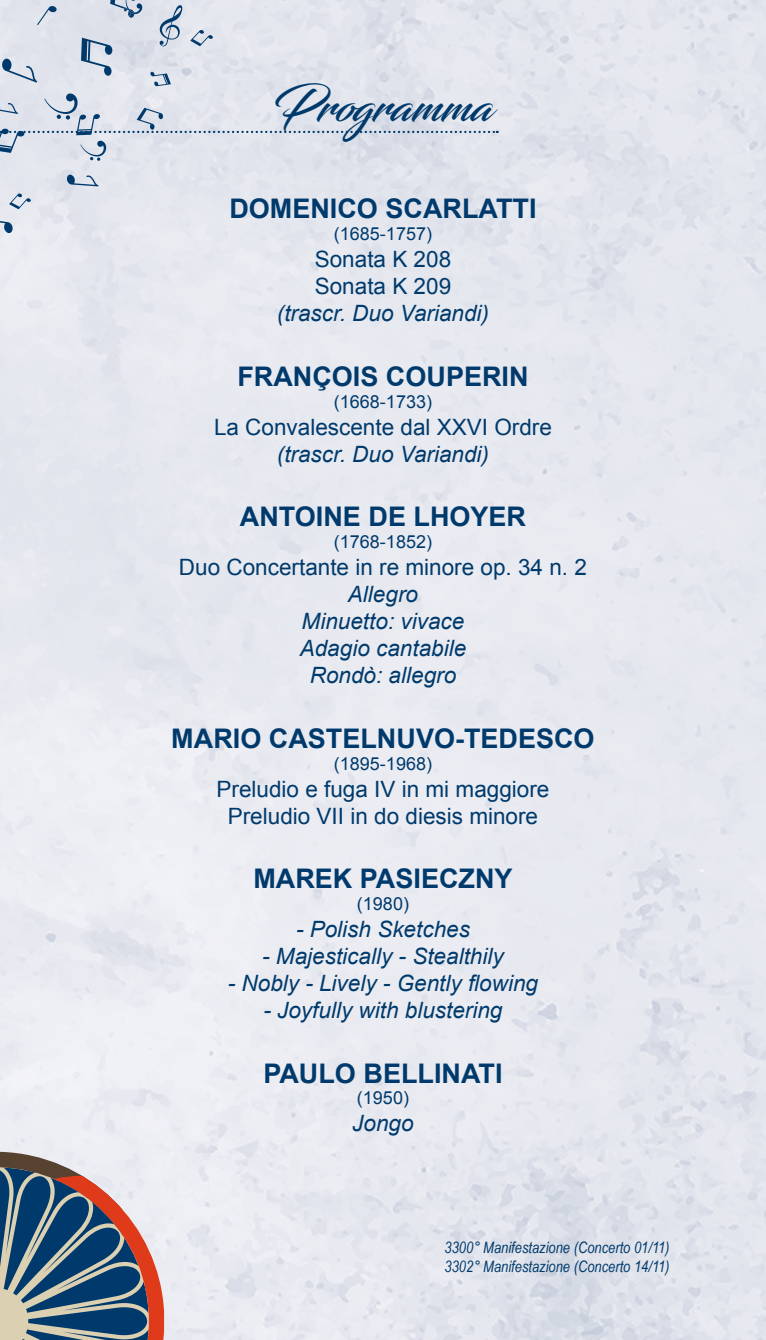
<style>
.page{position:relative;width:766px;height:1340px;background:#fff}
.page>*{position:absolute;margin:0;border:0;box-sizing:border-box;transform-origin:0 0}
.t1{font:45px "Blacksword";color:#003a6c}
.t2{font:700 27px "Arial";color:#003a6c}
.t3{font:italic 22.5px/27px "Arial";color:#003a6c;text-align:center}
.t4{font:22.5px/27px "Arial";color:#003a6c}
.t5{font:18px "Arial";color:#003a6c}
.t6{font:italic 15.75px/18.9px "Arial Narrow";color:#003a6c}
</style>
<div class="page">
<img style="left:0;top:0;width:765px;height:1339px">
<svg style="left:0;top:1151px;width:164px;height:188px"></svg>
<svg style="left:37px;top:6px;width:20px;height:19px"></svg>
<svg style="left:81px;top:38px;width:32px;height:38px"></svg>
<svg style="left:2px;top:59px;width:35px;height:23px"></svg>
<svg style="left:0;top:221px;width:13px;height:12px"></svg>
<svg style="left:9px;top:193px;width:22px;height:16px"></svg>
<svg style="left:190px;top:30px;width:23px;height:16px"></svg>
<svg style="left:150px;top:72px;width:21px;height:14px"></svg>
<svg style="left:66px;top:175px;width:32px;height:11px"></svg>
<svg style="left:0;top:93px;width:497px;height:68px"></svg>
<svg style="left:110px;top:0;width:32px;height:18px"></svg>
<svg style="left:159px;top:5px;width:24px;height:41px"></svg>
<h1 class="t1" style="left:273px;top:79px;width:221px">Programma</h1>
<p class="t2" style="left:229px;top:191px;width:308px">DOMENICO SCARLATTI</p>
<p class="t5" style="left:334px;top:222px;width:100px">(1685-1757)</p>
<p class="t4" style="left:314px;top:246px;width:138px">Sonata K 208<br>Sonata K 209</p>
<p class="t3" style="left:277px;top:300px;width:214px">(trascr. Duo Variandi)</p>
<p class="t2" style="left:237px;top:358px;width:293px">FRANÇOIS COUPERIN</p>
<p class="t5" style="left:334px;top:389px;width:100px">(1668-1733)</p>
<p class="t4" style="left:214px;top:413px;width:339px">La Convalescente dal XXVI Ordre</p>
<p class="t3" style="left:277px;top:440px;width:214px">(trascr. Duo Variandi)</p>
<p class="t2" style="left:240px;top:499px;width:288px">ANTOINE DE LHOYER</p>
<p class="t5" style="left:334px;top:530px;width:100px">(1768-1852)</p>
<p class="t4" style="left:179px;top:554px;width:409px">Duo Concertante in re minore op. 34 n. 2</p>
<p class="t3" style="left:300px;top:581px;width:168px">Allegro<br>Minuetto: vivace<br>Adagio cantabile<br>Rondò: allegro</p>
<p class="t2" style="left:171px;top:720px;width:425px">MARIO CASTELNUVO-TEDESCO</p>
<p class="t5" style="left:334px;top:751px;width:100px">(1895-1968)</p>
<p class="t4" style="left:216px;top:775px;width:334px;text-align:center">Preludio e fuga IV in mi maggiore<br>Preludio VII in do diesis minore</p>
<p class="t2" style="left:253px;top:860px;width:261px">MAREK PASIECZNY</p>
<p class="t5" style="left:357px;top:891px;width:54px">(1980)</p>
<p class="t3" style="left:296px;top:915px;width:175px">- Polish Sketches</p>
<p class="t3" style="left:262px;top:942px;width:243px">- Majestically - Stealthily</p>
<p class="t3" style="left:228px;top:969px;width:312px">- Nobly - Lively - Gently flowing</p>
<p class="t3" style="left:263px;top:996px;width:240px">- Joyfully with blustering</p>
<p class="t2" style="left:263px;top:1055px;width:240px">PAULO BELLINATI</p>
<p class="t5" style="left:357px;top:1086px;width:54px">(1950)</p>
<p class="t3" style="left:352px;top:1110px;width:63px">Jongo</p>
<p class="t6" style="left:444px;top:1237px;width:226px">3300° Manifestazione (Concerto 01/11)<br>3302° Manifestazione (Concerto 14/11)</p>
</div>
